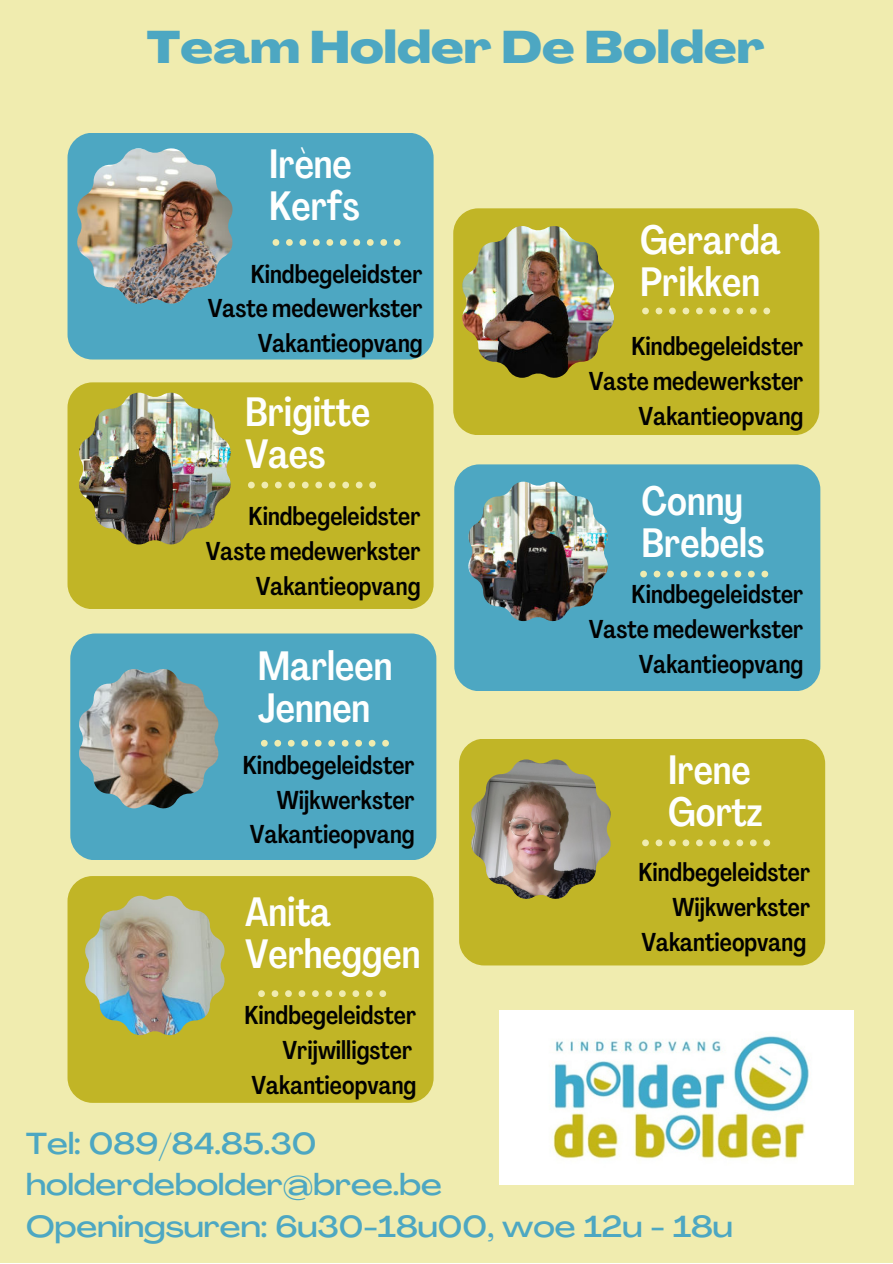
<style>
.page{position:relative;width:893px;height:1264px;background:#fff}
.page>*{position:absolute;margin:0;border:0;box-sizing:border-box;transform-origin:0 0}
.t1{font:800 expanded 45px "Agrandir";color:#4da7c2}
.t2{font:500 40.35px/41.5px "Agrandir Tight";color:#fefffe}
.t3{font:500 expanded 30px/41.5px "Agrandir";color:#4da7c2}
.t4{font:500 25.5px/34.8px "Agrandir Tight";color:#010101;text-align:right}
</style>
<div class="page">
<div style="left:0;top:0;width:892px;height:1262px;background:#f0ecaf"></div>
<div style="left:67px;top:133px;width:366px;height:226px;background:#4da7c2;border-radius:25px"></div>
<div style="left:67px;top:382px;width:366px;height:227px;background:#c1b526;border-radius:25px"></div>
<div style="left:70px;top:633px;width:366px;height:227px;background:#4da7c2;border-radius:25px"></div>
<div style="left:453px;top:208px;width:366px;height:227px;background:#c1b526;border-radius:25px"></div>
<div style="left:454px;top:464px;width:366px;height:227px;background:#4da7c2;border-radius:25px"></div>
<div style="left:459px;top:738px;width:366px;height:227px;background:#c1b526;border-radius:25px"></div>
<img style="left:471px;top:759px;width:139px;height:139px">
<img style="left:79px;top:392px;width:152px;height:152px">
<img style="left:79px;top:669px;width:139px;height:139px">
<img style="left:468px;top:481px;width:139px;height:140px">
<img style="left:77px;top:148px;width:155px;height:156px">
<img style="left:462px;top:226px;width:152px;height:152px">
<svg style="left:272px;top:239px;width:128px;height:7px"></svg>
<svg style="left:642px;top:307px;width:128px;height:7px"></svg>
<svg style="left:248px;top:481px;width:128px;height:7px"></svg>
<svg style="left:261px;top:740px;width:128px;height:6px"></svg>
<svg style="left:642px;top:839px;width:128px;height:7px"></svg>
<svg style="left:640px;top:570px;width:128px;height:7px"></svg>
<img style="left:499px;top:1010px;width:354px;height:174px">
<div style="left:67px;top:876px;width:366px;height:226px;background:#c1b526;border-radius:25px"></div>
<img style="left:85px;top:895px;width:139px;height:140px">
<svg style="left:258px;top:990px;width:128px;height:7px"></svg>
<h1 class="t1" style="left:147px;top:19px;width:619px">Team Holder De Bolder</h1>
<h2 class="t2" style="left:269px;top:143px;width:92px">Irène<br>Kerfs</h2>
<p class="t4" style="left:208px;top:256px;width:216px">Kindbegeleidster<br>Vaste medewerkster<br>Vakantieopvang</p>
<h2 class="t2" style="left:245px;top:391px;width:127px">Brigitte<br>Vaes</h2>
<p class="t4" style="left:206px;top:499px;width:216px">Kindbegeleidster<br>Vaste medewerkster<br>Vakantieopvang</p>
<h2 class="t2" style="left:258px;top:645px;width:136px">Marleen<br>Jennen</h2>
<p class="t4" style="left:243px;top:747px;width:173px">Kindbegeleidster<br>Wijkwerkster<br>Vakantieopvang</p>
<h2 class="t2" style="left:245px;top:891px;width:177px">Anita<br>Verheggen</h2>
<p class="t4" style="left:244px;top:998px;width:173px">Kindbegeleidster<br>Vrijwilligster<br>Vakantieopvang</p>
<h2 class="t2" style="left:640px;top:219px;width:142px">Gerarda<br>Prikken</h2>
<p class="t4" style="left:588px;top:328px;width:216px">Kindbegeleidster<br>Vaste medewerkster<br>Vakantieopvang</p>
<h2 class="t2" style="left:641px;top:480px;width:124px">Conny<br>Brebels</h2>
<p class="t4" style="left:588px;top:576px;width:216px">Kindbegeleidster<br>Vaste medewerkster<br>Vakantieopvang</p>
<h2 class="t2" style="left:668px;top:749px;width:96px">Irene<br>Gortz</h2>
<p class="t4" style="left:638px;top:855px;width:173px">Kindbegeleidster<br>Wijkwerkster<br>Vakantieopvang</p>
<p class="t3" style="left:26px;top:1122px;width:708px">Tel: 089/84.85.30 holderdebolder@bree.be<br>Openingsuren: 6u30-18u00, woe 12u - 18u</p>
</div>
